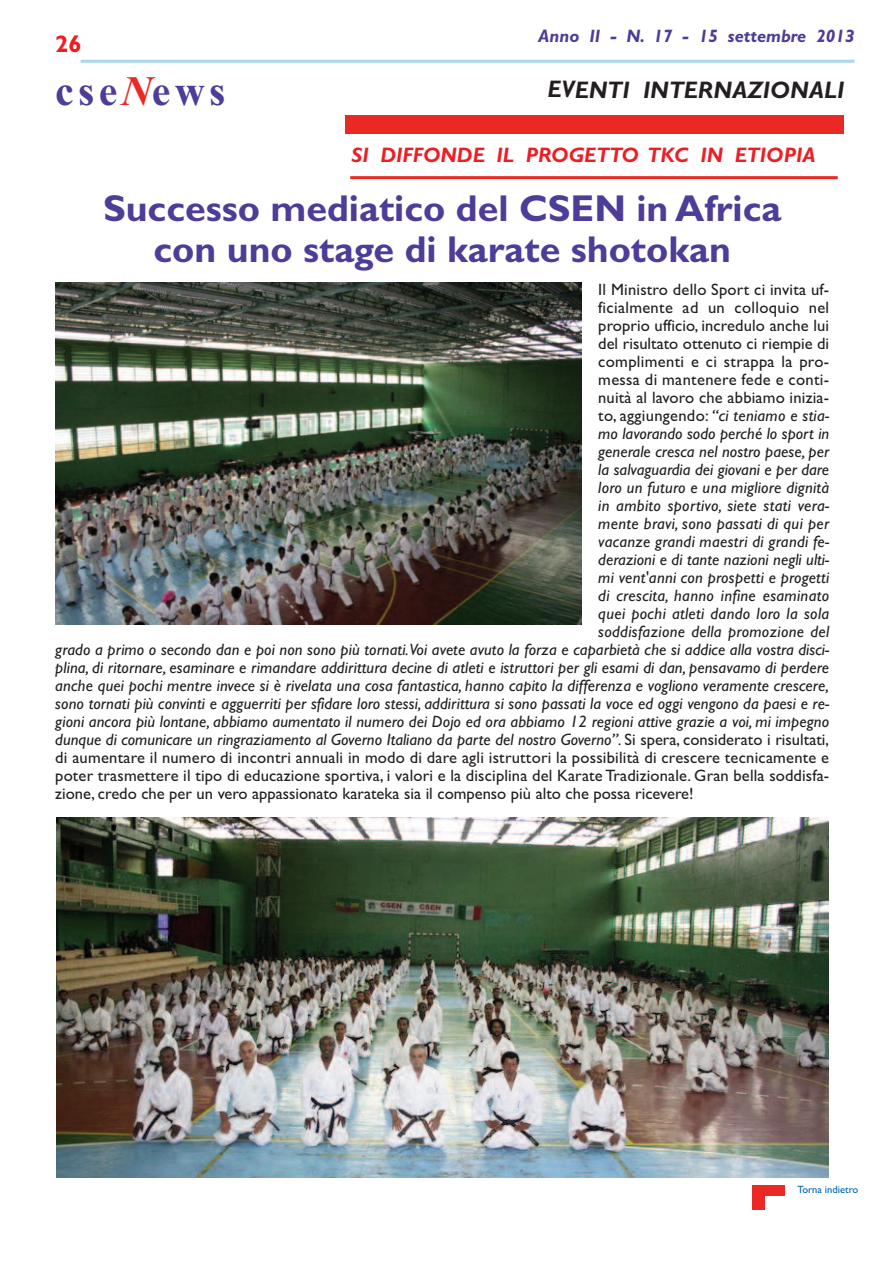
<style>
.page{position:relative;width:893px;height:1263px;background:#fff}
.page>*{position:absolute;margin:0;border:0;box-sizing:border-box;transform-origin:0 0}
.t1{font:700 42px "Times";letter-spacing:.1em;color:#4d3c98}
.t2{font:700 37.5px/40.5px "Gill Sans";color:#4d3c98;text-align:center}
.t3{font:italic 700 24px "Gill Sans";letter-spacing:-.005em;color:#231f20}
.t4{font:700 24px "Gill Sans";color:#ee1d23}
.t5{font:italic 700 21px "Gill Sans";color:#ee1d23}
.t6{font:italic 700 18px "Gill Sans";color:#4d3c98}
.t7{font:italic 16.5px "Gill Sans";letter-spacing:.01em;color:#231f20}
.t8{font:16.5px "Gill Sans";letter-spacing:.01em;color:#231f20}
.t9{font:10.5px "Gill Sans";color:#0166b3}
.s1{font-style:italic;color:#ea2924}
.s2{font-style:normal}
</style>
<div class="page">
<hr style="left:81px;top:60px;width:773px;height:3px;background:#aad6f2">
<div style="left:345px;top:115px;width:499px;height:18px;background:#ea2924"></div>
<hr style="left:350px;top:176px;width:488px;height:3px;background:#ea2924">
<div style="left:753px;top:1185px;width:32px;height:24px;background:#ea2924"></div>
<img style="left:765px;top:1197px;width:20px;height:12px">
<img style="left:57px;top:817px;width:772px;height:361px">
<img style="left:55px;top:283px;width:526px;height:342px">
<h3 class="t4" style="left:55px;top:30px;width:28px">26</h3>
<p class="t6" style="left:538px;top:26px;width:318px">Anno II - N. 17 - 15 settembre 2013</p>
<h1 class="t1" style="left:55px;top:66px;width:172px">cse<span class="s1">N</span>ews</h1>
<h3 class="t3" style="left:548px;top:76px;width:298px">EVENTI INTERNAZIONALI</h3>
<p class="t5" style="left:351px;top:142px;width:466px">SI DIFFONDE IL PROGETTO TKC IN ETIOPIA</p>
<h2 class="t2" style="left:103px;top:188px;width:680px">Successo mediatico del CSEN in Africa con uno stage di karate shotokan</h2>
<p class="t8" style="left:598px;top:279px;width:232px">Il Ministro dello Sport ci invita uf-</p>
<p class="t8" style="left:598px;top:297px;width:232px">ficialmente ad un colloquio nel</p>
<p class="t8" style="left:598px;top:315px;width:232px">proprio ufficio, incredulo anche lui</p>
<p class="t8" style="left:598px;top:333px;width:232px">del risultato ottenuto ci riempie di</p>
<p class="t8" style="left:598px;top:351px;width:232px">complimenti e ci strappa la pro-</p>
<p class="t8" style="left:598px;top:369px;width:232px">messa di mantenere fede e conti-</p>
<p class="t8" style="left:598px;top:387px;width:232px">nuità al lavoro che abbiamo inizia-</p>
<p class="t7" style="left:598px;top:405px;width:232px"><span class="s2">to, aggiungendo:</span> “ci teniamo e stia-</p>
<p class="t7" style="left:598px;top:423px;width:232px">mo lavorando sodo perché lo sport in</p>
<p class="t7" style="left:598px;top:441px;width:232px">generale cresca nel nostro paese, per</p>
<p class="t7" style="left:598px;top:459px;width:232px">la salvaguardia dei giovani e per dare</p>
<p class="t7" style="left:598px;top:477px;width:232px">loro un futuro e una migliore dignità</p>
<p class="t7" style="left:598px;top:495px;width:232px">in ambito sportivo, siete stati vera-</p>
<p class="t7" style="left:598px;top:513px;width:232px">mente bravi, sono passati di qui per</p>
<p class="t7" style="left:598px;top:531px;width:232px">vacanze grandi maestri di grandi fe-</p>
<p class="t7" style="left:598px;top:549px;width:232px">derazioni e di tante nazioni negli ulti-</p>
<p class="t7" style="left:598px;top:567px;width:232px">mi vent'anni con prospetti e progetti</p>
<p class="t7" style="left:598px;top:585px;width:232px">di crescita, hanno infine esaminato</p>
<p class="t7" style="left:598px;top:603px;width:232px">quei pochi atleti dando loro la sola</p>
<p class="t7" style="left:598px;top:621px;width:232px">soddisfazione della promozione del</p>
<p class="t7" style="left:55px;top:639px;width:775px">grado a primo o secondo dan e poi non sono più tornati.Voi avete avuto la forza e caparbietà che si addice alla vostra disci-</p>
<p class="t7" style="left:55px;top:657px;width:775px">plina, di ritornare, esaminare e rimandare addirittura decine di atleti e istruttori per gli esami di dan, pensavamo di perdere</p>
<p class="t7" style="left:55px;top:675px;width:775px">anche quei pochi mentre invece si è rivelata una cosa fantastica, hanno capito la differenza e vogliono veramente crescere,</p>
<p class="t7" style="left:55px;top:693px;width:775px">sono tornati più convinti e agguerriti per sfidare loro stessi, addirittura si sono passati la voce ed oggi vengono da paesi e re-</p>
<p class="t7" style="left:55px;top:711px;width:775px">gioni ancora più lontane, abbiamo aumentato il numero dei Dojo ed ora abbiamo 12 regioni attive grazie a voi, mi impegno</p>
<p class="t7" style="left:55px;top:729px;width:775px">dunque di comunicare un ringraziamento al Governo Italiano da parte del nostro Governo”. <span class="s2">Si spera, considerato i risultati,</span></p>
<p class="t8" style="left:55px;top:747px;width:775px">di aumentare il numero di incontri annuali in modo di dare agli istruttori la possibilità di crescere tecnicamente e</p>
<p class="t8" style="left:55px;top:765px;width:775px">poter trasmettere il tipo di educazione sportiva, i valori e la disciplina del Karate Tradizionale. Gran bella soddisfa-</p>
<p class="t8" style="left:55px;top:783px;width:640px">zione, credo che per un vero appassionato karateka sia il compenso più alto che possa ricevere!</p>
<p class="t9" style="left:798px;top:1183px;width:62px">Torna indietro</p>
</div>
